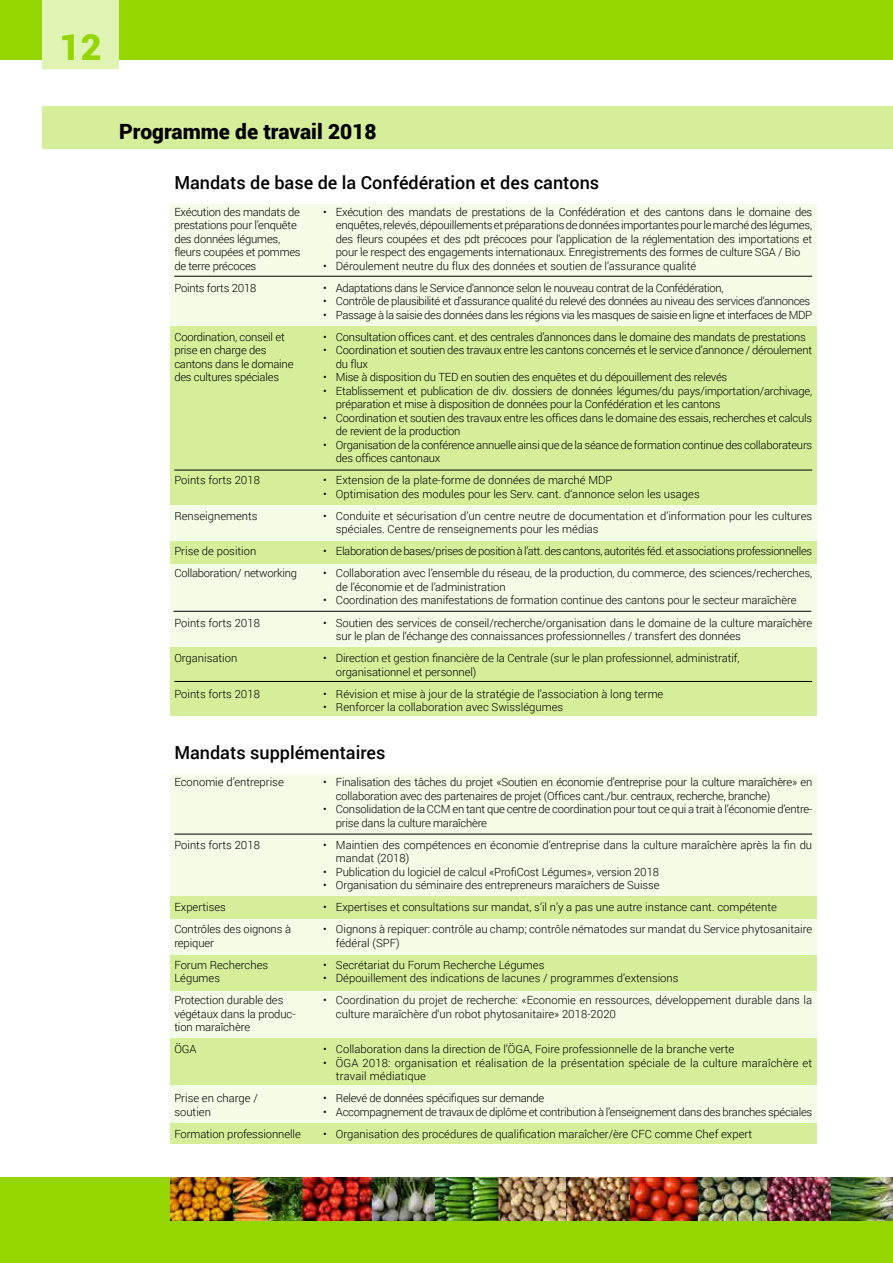
<style>
.page{position:relative;width:893px;height:1263px;background:#fff}
.page>*{position:absolute;margin:0;border:0;box-sizing:border-box;transform-origin:0 0}
.t1{font:900 36px "Roboto";color:#95d600}
.t2{font:900 21px "Roboto";color:#000}
.t3{font:500 18px "Roboto";color:#000}
.t4{font:300 11.25px/13.5px "Roboto";letter-spacing:-.01em;color:#000}
.t5{font:300 11.25px "Roboto";letter-spacing:-.03em;color:#000}
.t6{font:300 11.25px/13.5px "Roboto";letter-spacing:.01em;color:#000}
</style>
<div class="page">
<div style="left:170px;top:1122px;width:646px;height:22px;background:#d5ee99"></div>
<div style="left:170px;top:1085px;width:646px;height:37px;background:#f4fbe6"></div>
<div style="left:0;top:0;width:893px;height:60px;background:#95d600"></div>
<div style="left:43px;top:0;width:76px;height:68px;background:#dff3b3"></div>
<div style="left:43px;top:106px;width:850px;height:43px;background:#d5ee99"></div>
<div style="left:0;top:1178px;width:893px;height:85px;background:#95d600"></div>
<img style="left:170px;top:1178px;width:723px;height:42px">
<div style="left:170px;top:1038px;width:646px;height:47px;background:#d5ee99"></div>
<div style="left:170px;top:990px;width:646px;height:48px;background:#f4fbe6"></div>
<div style="left:170px;top:954px;width:646px;height:36px;background:#d5ee99"></div>
<div style="left:170px;top:918px;width:646px;height:36px;background:#f4fbe6"></div>
<div style="left:170px;top:896px;width:646px;height:22px;background:#d5ee99"></div>
<div style="left:170px;top:774px;width:646px;height:122px;background:#f4fbe6"></div>
<div style="left:170px;top:647px;width:646px;height:68px;background:#d5ee99"></div>
<div style="left:170px;top:563px;width:646px;height:84px;background:#f4fbe6"></div>
<div style="left:170px;top:541px;width:646px;height:22px;background:#d5ee99"></div>
<div style="left:170px;top:505px;width:646px;height:36px;background:#f4fbe6"></div>
<div style="left:170px;top:325px;width:646px;height:180px;background:#d5ee99"></div>
<div style="left:170px;top:204px;width:646px;height:121px;background:#f4fbe6"></div>
<hr style="left:174px;top:681px;width:638px;height:1px;background:#000">
<hr style="left:173px;top:611px;width:638px;height:1px;background:#000">
<hr style="left:174px;top:276px;width:638px;height:1px;background:#000">
<hr style="left:174px;top:834px;width:638px;height:1px;background:#000">
<hr style="left:174px;top:470px;width:638px;height:1px;background:#000">
<p class="t1" style="left:60px;top:21px;width:43px">12</p>
<p class="t2" style="left:119px;top:116px;width:259px">Programme de travail 2018</p>
<p class="t3" style="left:174px;top:170px;width:426px">Mandats de base de la Confédération et des cantons</p>
<p class="t4" style="left:336px;top:205px;width:478px;text-align:justify;text-indent:-13px">• Exécution des mandats de prestations de la Confédération et des cantons dans le domaine des enquêtes, relevés, dépouillements et préparations de données importantes pour le marché des légumes, des fleurs coupées et des pdt précoces pour l’application de la réglementation des importations et pour le respect des engagements internationaux. Enregistrements des formes de culture SGA / Bio</p>
<p class="t4" style="left:323px;top:259px;width:375px">• Déroulement neutre du flux des données et soutien de l’assurance qualité</p>
<p class="t5" style="left:323px;top:280px;width:402px">• Adaptations dans le Service d‘annonce selon le nouveau contrat de la Confédération,</p>
<p class="t5" style="left:323px;top:294px;width:489px">• Contrôle de plausibilité et d’assurance qualité du relevé des données au niveau des services d‘annonces</p>
<p class="t5" style="left:323px;top:307px;width:491px">• Passage à la saisie des données dans les régions via les masques de saisie en ligne et interfaces de MDP</p>
<p class="t4" style="left:323px;top:330px;width:484px">• Consultation offices cant. et des centrales d’annonces dans le domaine des mandats de prestations</p>
<p class="t4" style="left:336px;top:343px;width:478px;text-indent:-13px">• Coordination et soutien des travaux entre les cantons concernés et le service d’annonce / déroulement du flux</p>
<p class="t4" style="left:323px;top:370px;width:406px">• Mise à disposition du TED en soutien des enquêtes et du dépouillement des relevés</p>
<p class="t4" style="left:336px;top:384px;width:478px;text-indent:-13px">• Etablissement et publication de div. dossiers de données légumes/du pays/importation/archivage, préparation et mise à disposition de données pour la Confédération et les cantons</p>
<p class="t4" style="left:336px;top:411px;width:478px;text-indent:-13px">• Coordination et soutien des travaux entre les offices dans le domaine des essais, recherches et calculs de revient de la production</p>
<p class="t4" style="left:336px;top:438px;width:478px;text-indent:-13px">• Organisation de la conférence annuelle ainsi que de la séance de formation continue des collaborateurs des offices cantonaux</p>
<p class="t4" style="left:323px;top:473px;width:291px">• Extension de la plate-forme de données de marché MDP</p>
<p class="t4" style="left:323px;top:487px;width:378px">• Optimisation des modules pour les Serv. cant. d‘annonce selon les usages</p>
<p class="t4" style="left:336px;top:509px;width:478px;text-indent:-13px">• Conduite et sécurisation d’un centre neutre de documentation et d’information pour les cultures spéciales. Centre de renseignements pour les médias</p>
<p class="t5" style="left:323px;top:544px;width:490px">• Elaboration de bases/prises de position à l’att. des cantons, autorités féd. et associations professionnelles</p>
<p class="t4" style="left:336px;top:566px;width:478px;text-indent:-13px">• Collaboration avec l’ensemble du réseau, de la production, du commerce, des sciences/recherches, de l’économie et de l’administration</p>
<p class="t4" style="left:323px;top:593px;width:475px">• Coordination des manifestations de formation continue des cantons pour le secteur maraîchère</p>
<p class="t4" style="left:336px;top:615px;width:478px;text-indent:-13px">• Soutien des services de conseil/recherche/organisation dans le domaine de la culture maraîchère sur le plan de l‘échange des connaissances professionnelles / transfert des données</p>
<p class="t4" style="left:336px;top:651px;width:405px;text-indent:-13px">• Direction et gestion financière de la Centrale (sur le plan professionnel, administratif, organisationnel et personnel)</p>
<p class="t4" style="left:323px;top:686px;width:342px">• Révision et mise à jour de la stratégie de l’association à long terme</p>
<p class="t4" style="left:323px;top:700px;width:242px">• Renforcer la collaboration avec Swisslégumes</p>
<p class="t4" style="left:174px;top:205px;width:128px">Exécution des mandats de prestations pour l’enquête des données légumes, fleurs coupées et pommes de terre précoces</p>
<p class="t4" style="left:174px;top:281px;width:83px">Points forts 2018</p>
<p class="t4" style="left:174px;top:330px;width:121px">Coordination, conseil et prise en charge des cantons dans le domaine des cultures spéciales</p>
<p class="t4" style="left:174px;top:473px;width:87px">Points forts 2018</p>
<p class="t4" style="left:174px;top:509px;width:85px">Renseignements</p>
<p class="t4" style="left:174px;top:540px;width:124px;line-height:22px">Prise de position<br>Collaboration/ networking</p>
<p class="t4" style="left:174px;top:615px;width:87px">Points forts 2018</p>
<p class="t4" style="left:174px;top:651px;width:65px">Organisation</p>
<p class="t4" style="left:174px;top:686px;width:87px">Points forts 2018</p>
<p class="t3" style="left:174px;top:740px;width:213px">Mandats supplémentaires</p>
<p class="t4" style="left:336px;top:775px;width:478px;text-indent:-13px">• Finalisation des tâches du projet «Soutien en économie d’entreprise pour la culture maraîchère» en collaboration avec des partenaires de projet (Offices cant./bur. centraux, recherche, branche)</p>
<p class="t4" style="left:336px;top:802px;width:478px;text-indent:-13px">• Consolidation de la CCM en tant que centre de coordination pour tout ce qui a trait à l’économie d’entre&shy;prise dans la culture maraîchère</p>
<p class="t4" style="left:336px;top:837px;width:478px;text-indent:-13px">• Maintien des compétences en économie d’entreprise dans la culture maraîchère après la fin du mandat (2018)</p>
<p class="t4" style="left:323px;top:864px;width:337px">• Publication du logiciel de calcul «ProfiCost Légumes», version 2018</p>
<p class="t4" style="left:323px;top:878px;width:338px">• Organisation du séminaire des entrepreneurs maraîchers de Suisse</p>
<p class="t4" style="left:323px;top:900px;width:455px">• Expertises et consultations sur mandat, s’il n’y a pas une autre instance cant. compétente</p>
<p class="t4" style="left:336px;top:922px;width:478px;text-indent:-13px">• Oignons à repiquer: contrôle au champ; contrôle nématodes sur mandat du Service phytosanitaire fédéral (SPF)</p>
<p class="t4" style="left:323px;top:957px;width:223px">• Secrétariat du Forum Recherche Légumes</p>
<p class="t4" style="left:323px;top:971px;width:357px">• Dépouillement des indications de lacunes / programmes d’extensions</p>
<p class="t4" style="left:336px;top:993px;width:478px;text-indent:-13px">• Coordination du projet de recherche: «Economie en ressources, développement durable dans la culture maraîchère d‘un robot phytosanitaire» 2018-2020</p>
<p class="t4" style="left:323px;top:1042px;width:413px">• Collaboration dans la direction de l’ÖGA, Foire professionnelle de la branche verte</p>
<p class="t6" style="left:336px;top:1055px;width:478px;text-indent:-13px">• ÖGA 2018: organisation et réalisation de la présentation spéciale de la culture maraîchère et travail médiatique</p>
<p class="t4" style="left:323px;top:1091px;width:223px">• Relevé de données spécifiques sur demande</p>
<p class="t4" style="left:323px;top:1104px;width:491px">• Accompagnement de travaux de diplôme et contribution à l’enseignement dans des branches spéciales</p>
<p class="t4" style="left:323px;top:1126px;width:430px">• Organisation des procédures de qualification maraîcher/ère CFC comme Chef expert</p>
<p class="t4" style="left:174px;top:775px;width:111px">Economie d’entreprise</p>
<p class="t4" style="left:174px;top:837px;width:87px">Points forts 2018</p>
<p class="t4" style="left:174px;top:896px;width:118px;line-height:22px">Expertises<br>Contrôles des oignons à</p>
<p class="t4" style="left:174px;top:931px;width:95px;line-height:22px">repiquer<br>Forum Recherches</p>
<p class="t4" style="left:174px;top:967px;width:111px;line-height:22px">Légumes<br>Protection durable des</p>
<p class="t4" style="left:174px;top:1006px;width:123px">végétaux dans la produc&shy;tion maraîchère</p>
<p class="t4" style="left:174px;top:1042px;width:24px">ÖGA</p>
<p class="t4" style="left:174px;top:1091px;width:85px">Prise en charge / soutien</p>
<p class="t4" style="left:174px;top:1126px;width:128px">Formation professionnelle</p>
</div>
